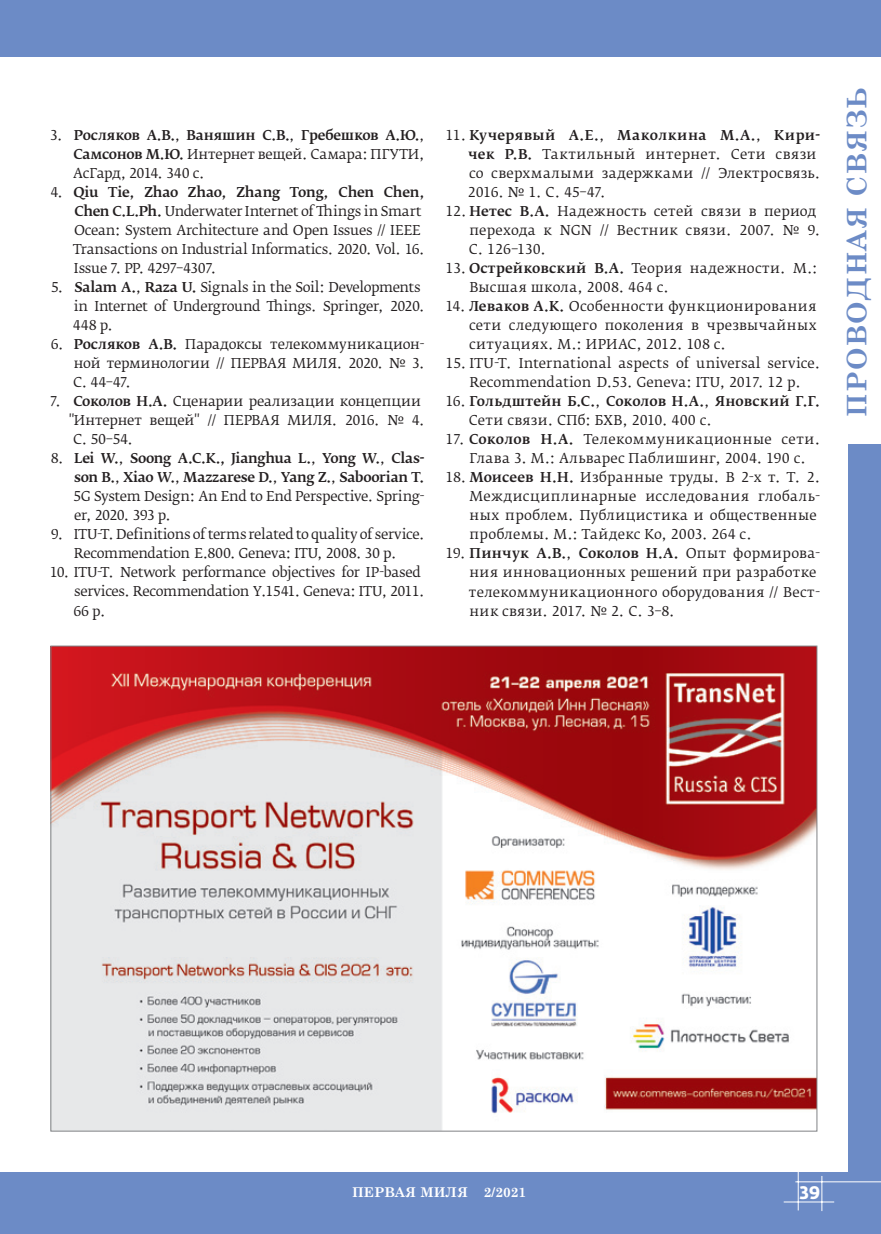
<style>
.page{position:relative;width:881px;height:1234px;background:#fff}
.page>*{position:absolute;margin:0;border:0;box-sizing:border-box;transform-origin:0 0}
.t1{font:700 27px "Century Schoolbook";letter-spacing:.05em;color:#6c8bc6}
.t2{font:700 18px "Fedra Sans Pro";color:#fff}
.t3{font:13.5px/19px "Fedra Serif B Pro";color:#231f20;text-align:justify}
.t4{font:13.5px/19px "Fedra Serif B Pro";letter-spacing:.02em;color:#231f20}
.t5{font:13.5px/19px "Fedra Serif B Pro";letter-spacing:-.025em;color:#231f20}
.t6{font:13.5px/19px "Fedra Serif B Pro";letter-spacing:.025em;color:#231f20}
.t7{font:500 13.5px/19px "Fedra Serif B Pro";letter-spacing:-.015em;color:#231f20;text-align:justify}
.t8{font:13.5px/19px "Fedra Serif B Pro";letter-spacing:-.02em;color:#231f20;text-align:center}
.t9{font:500 13.5px/19px "Fedra Serif B Pro";letter-spacing:.005em;color:#231f20}
.t10{font:700 13.5px "Century Schoolbook";color:#fff}
.s1{font-weight:500}
.s2{font-weight:400}
</style>
<div class="page">
<div style="left:0;top:0;width:880px;height:57px;background:#6c8bc6"></div>
<div style="left:0;top:1172px;width:880px;height:61px;background:#6c8bc6"></div>
<div style="left:847px;top:0;width:33px;height:1233px;background:#6c8bc6"></div>
<hr style="left:783px;top:1201px;width:50px;height:1px;background:#fff">
<hr style="left:797px;top:1171px;width:1px;height:39px;background:#fff">
<hr style="left:821px;top:1175px;width:1px;height:35px;background:#fff">
<hr style="left:795px;top:1181px;width:85px;height:1px;background:#fff">
<div style="left:846px;top:57px;width:34px;height:386px;background:#fff"></div>
<img style="left:52px;top:647px;width:763px;height:482px">
<p class="t3" style="left:73px;top:125px;width:353px;text-indent:-23px">3. <span class="s1">Росляков А.В.</span>, <span class="s1">Ваняшин С.В.</span>, <span class="s1">Гребешков А.Ю.</span>, <span class="s1">Самсонов М.Ю.</span> Интернет вещей. Самара: ПГУТИ, АсГард, 2014. 340 c.</p>
<p class="t5" style="left:73px;top:182px;width:353px;text-indent:-23px">4. <span class="s1">Qiu Tie, Zhao Zhao, Zhang Tong, Chen Chen, Chen C.L.Ph.</span> Underwater Internet of Things in Smart Ocean: System Architecture and Open Issues // IEEE Transactions on Industrial Informatics. 2020. Vol. 16.<br>Issue 7. PP. 4297–4307.</p>
<p class="t5" style="left:73px;top:277px;width:353px;text-indent:-22px">5. <span class="s1">Salam A.</span>, <span class="s1">Raza U.</span> Signals in the Soil: Developments in Internet of Underground Things. Springer, 2020.<br>448 p.</p>
<p class="t3" style="left:73px;top:334px;width:353px;text-indent:-22px">6. <span class="s1">Росляков А.В.</span> Парадоксы телекоммуникацион&shy;ной терминологии // ПЕРВАЯ МИЛЯ. 2020. № 3.<br>С. 44–47.</p>
<p class="t3" style="left:50px;top:392px;width:372px">7. <span class="s1">Соколов Н.А.</span> Сценарии реализации концепции</p>
<p class="t3" style="left:69px;top:411px;width:357px">"Интернет вещей" // ПЕРВАЯ МИЛЯ. 2016. № 4.</p>
<p class="t3" style="left:73px;top:430px;width:61px">С. 50–54.</p>
<p class="t7" style="left:73px;top:449px;width:353px;text-indent:-22px"><span class="s2">8.</span> Lei W.<span class="s2">,</span> Soong A.C.K., Jianghua L.<span class="s2">,</span> Yong W.<span class="s2">,</span> Clas&shy;son B.<span class="s2">,</span> Xiao W.<span class="s2">,</span> Mazzarese D.<span class="s2">,</span> Yang Z.<span class="s2">,</span> Saboorian T.<br><span class="s2">5G System Design: An End to End Perspective. Spring&shy;er, 2020. 393 p.</span></p>
<p class="t8" style="left:51px;top:525px;width:375px">9. ITU-T. Definitions of terms related to quality of service.<br>Recommendation E.800. Geneva: ITU, 2008. 30 p.</p>
<p class="t5" style="left:73px;top:563px;width:352px;text-indent:-24px">10. ITU-T. Network performance objectives for IP-based services. Recommendation Y.1541. Geneva: ITU, 2011.<br>66 p.</p>
<p class="t6" style="left:468px;top:125px;width:354px;text-indent:-23px">11. <span class="s1">Кучерявый А.Е.</span>, <span class="s1">Маколкина М.А.</span>, <span class="s1">Кири&shy;чек Р.В.</span> Тактильный интернет. Сети связи со сверхмалыми задержками // Электросвязь.<br>2016. № 1. С. 45–47.</p>
<p class="t4" style="left:468px;top:201px;width:353px;text-indent:-23px">12. <span class="s1">Нетес В.А.</span> Надежность сетей связи в период перехода к NGN // Вестник связи. 2007. № 9.<br>С. 126–130.</p>
<p class="t4" style="left:469px;top:258px;width:349px;text-indent:-24px">13. <span class="s1">Острейковский В.А.</span> Теория надежности. М.:<br>Высшая школа, 2008. 464 c.</p>
<p class="t3" style="left:469px;top:296px;width:349px;text-indent:-24px">14. <span class="s1">Леваков А.К.</span> Особенности функционирования сети следующего поколения в чрезвычайных ситуациях. М.: ИРИАС, 2012. 108 c.</p>
<p class="t3" style="left:445px;top:354px;width:376px;text-align:center">15. ITU-T. International aspects of universal service.<br>Recommendation D.53. Geneva: ITU, 2017. 12 p.</p>
<p class="t9" style="left:468px;top:392px;width:352px;text-indent:-23px"><span class="s2">16.</span> Гольдштейн Б.С.<span class="s2">,</span> Соколов Н.А.<span class="s2">,</span> Яновский Г.Г.<br><span class="s2">Сети связи. СПб: БХВ, 2010. 400 c.</span></p>
<p class="t6" style="left:469px;top:430px;width:352px;text-indent:-24px">17. <span class="s1">Соколов Н.А.</span> Телекоммуникационные сети.<br>Глава 3. М.: Альварес Паблишинг, 2004. 190 с.</p>
<p class="t4" style="left:469px;top:468px;width:352px;text-indent:-24px">18. <span class="s1">Моисеев Н.Н.</span> Избранные труды. В 2-х т. Т. 2.<br>Междисциплинарные исследования глобаль&shy;ных проблем. Публицистика и общественные проблемы. М.: Тайдекс Ко, 2003. 264 c.</p>
<p class="t4" style="left:469px;top:544px;width:352px;text-indent:-24px">19. <span class="s1">Пинчук А.В.</span>, <span class="s1">Соколов Н.А.</span> Опыт формирова&shy;ния инновационных решений при разработке телекоммуникационного оборудования // Вест&shy;ник связи. 2017. № 2. С. 3–8.</p>
<h1 class="t1" style="left:835px;top:416px;width:331px;rotate:-90deg">Проводная связь</h1>
<p class="t10" style="left:352px;top:1181px;width:176px">ПЕРВАЯ МИЛЯ 2/2021</p>
<h2 class="t2" style="left:799px;top:1180px;width:22px">39</h2>
</div>
